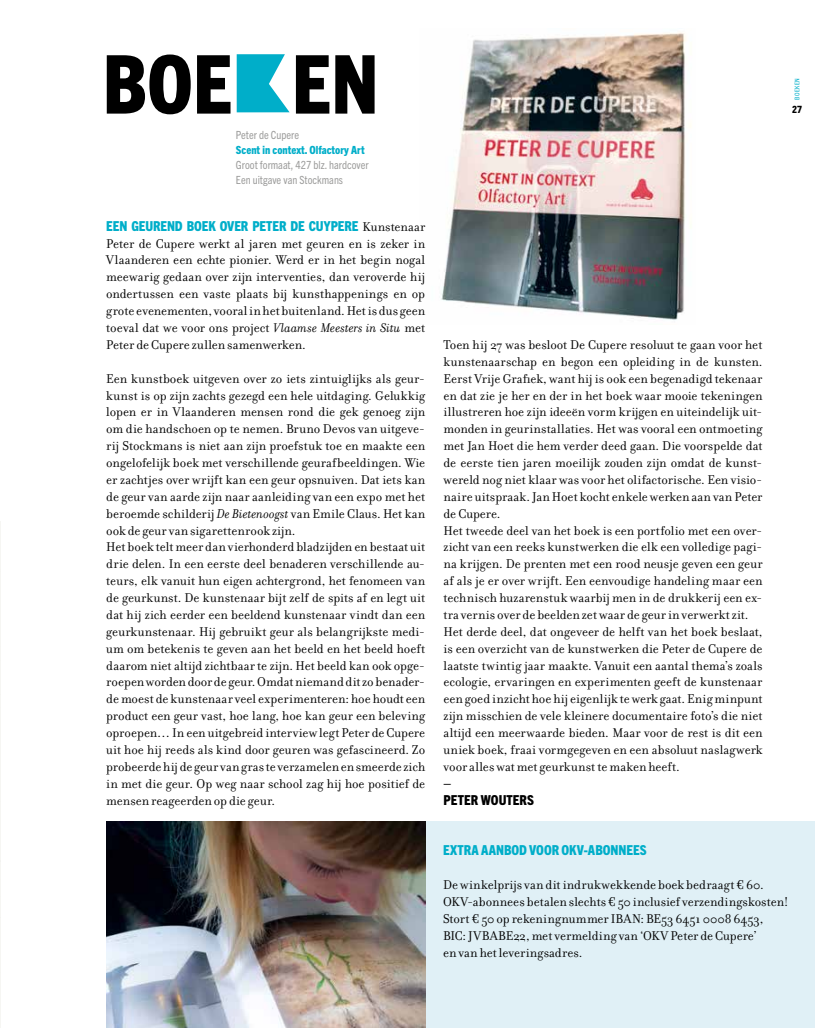
<style>
.page{position:relative;width:815px;height:1028px;background:#fff}
.page>*{position:absolute;margin:0;border:0;box-sizing:border-box;transform-origin:0 0}
.t1{font:800 condensed 81.25px "Trade Gothic Next LT Pro";color:#000}
.t2{font:13.75px/16.9px "Filosofia OT";color:#000}
.t3{font:800 condensed 13.75px "Trade Gothic Next LT Pro";letter-spacing:-.005em;color:#00aec9}
.t4{font:800 condensed 13.75px/16.9px "Trade Gothic Next LT Pro";color:#000}
.t5{font:condensed 11.25px/15px "Trade Gothic Next LT Pro";color:#9d9d9c}
.t6{font:800 condensed 11.25px "Trade Gothic Next LT Pro";color:#00aec9}
.t7{font:800 condensed 10px "Trade Gothic Next LT Pro";color:#000}
.t8{font:condensed 6.5px "Trade Gothic Next LT Pro";color:#00aec9}
.s1{font-family:"Filosofia OT";font-weight:400;font-stretch:normal;color:#000}
.s2{font-style:italic}
</style>
<div class="page">
<div style="left:420px;top:821px;width:395px;height:207px;background:#e0f0f6"></div>
<img style="left:441px;top:32px;width:250px;height:288px">
<svg style="left:237px;top:54px;width:53px;height:58px"></svg>
<hr style="left:0;top:521px;width:1px;height:507px;background:#f6f6f3">
<img style="left:106px;top:821px;width:319px;height:207px">
<h1 class="t1" style="left:103px;top:29px;width:43px">BOE</h1>
<h1 class="t1" style="left:292px;top:29px;width:41px">EN</h1>
<p class="t5" style="left:236px;top:127px;width:65px">Peter de Cupere</p>
<p class="t6" style="left:236px;top:142px;width:130px">SCENT IN CONTEXT. OLFACTORY ART</p>
<p class="t5" style="left:236px;top:157px;width:134px">Groot formaat, 427 blz. hardcover<br>Een uitgave van Stockmans</p>
<p class="t3" style="left:106px;top:216px;width:320px">EEN GEUREND BOEK OVER PETER DE CUYPERE <span class="s1">Kunstenaar</span></p>
<p class="t2" style="left:106px;top:235px;width:320px;text-align:justify">Peter de Cupere werkt al jaren met geuren en is zeker in Vlaanderen een echte pionier. Werd er in het begin nogal meewarig gedaan over zijn interventies, dan veroverde hij ondertussen een vaste plaats bij kunsthappenings en op grote evenementen, vooral in het buitenland. Het is dus geen toeval dat we voor ons project <span class="s2">Vlaamse Meesters in Situ</span> met Peter de Cupere zullen samenwerken.</p>
<p class="t2" style="left:106px;top:370px;width:320px">Een kunstboek uitgeven over zo iets zintuiglijks als geur&shy;kunst is op zijn zachts gezegd een hele uitdaging. Gelukkig lopen er in Vlaanderen mensen rond die gek genoeg zijn om die handschoen op te nemen. Bruno Devos van uitgeve&shy;rij Stockmans is niet aan zijn proefstuk toe en maakte een ongelofelijk boek met verschillende geurafbeeldingen. Wie er zachtjes over wrijft kan een geur opsnuiven. Dat iets kan de geur van aarde zijn naar aanleiding van een expo met het beroemde schilderij <span class="s2">De Bietenoogst</span> van Emile Claus. Het kan ook de geur van sigarettenrook zijn.<br>Het boek telt meer dan vierhonderd bladzijden en bestaat uit drie delen. In een eerste deel benaderen verschillende au&shy;teurs, elk vanuit hun eigen achtergrond, het fenomeen van de geurkunst. De kunstenaar bijt zelf de spits af en legt uit dat hij zich eerder een beeldend kunstenaar vindt dan een geurkunstenaar. Hij gebruikt geur als belangrijkste medi&shy;um om betekenis te geven aan het beeld en het beeld hoeft daarom niet altijd zichtbaar te zijn. Het beeld kan ook opge&shy;roepen worden door de geur. Omdat niemand dit zo benader&shy;de moest de kunstenaar veel experimenteren: hoe houdt een product een geur vast, hoe lang, hoe kan geur een beleving oproepen… In een uitgebreid interview legt Peter de Cupere uit hoe hij reeds als kind door geuren was gefascineerd. Zo probeerde hij de geur van gras te verzamelen en smeerde zich in met die geur. Op weg naar school zag hij hoe positief de mensen reageerden op die geur.</p>
<p class="t8" style="left:793px;top:100px;width:23px;rotate:-90deg">BOEKEN</p>
<p class="t7" style="left:792px;top:102px;width:11px">27</p>
<p class="t2" style="left:444px;top:336px;width:320px">Toen hij 27 was besloot De Cupere resoluut te gaan voor het kunstenaarschap en begon een opleiding in de kunsten.<br>Eerst Vrije Grafiek, want hij is ook een begenadigd tekenaar en dat zie je her en der in het boek waar mooie tekeningen illustreren hoe zijn ideeën vorm krijgen en uiteindelijk uit&shy;monden in geurinstallaties. Het was vooral een ontmoeting met Jan Hoet die hem verder deed gaan. Die voorspelde dat de eerste tien jaren moeilijk zouden zijn omdat de kunst&shy;wereld nog niet klaar was voor het olifactorische. Een visio&shy;naire uitspraak. Jan Hoet kocht enkele werken aan van Peter de Cupere.<br>Het tweede deel van het boek is een portfolio met een over&shy;zicht van een reeks kunstwerken die elk een volledige pagi&shy;na krijgen. De prenten met een rood neusje geven een geur af als je er over wrijft. Een eenvoudige handeling maar een technisch huzarenstuk waarbij men in de drukkerij een ex&shy;tra vernis over de beelden zet waar de geur in verwerkt zit.<br>Het derde deel, dat ongeveer de helft van het boek beslaat, is een overzicht van de kunstwerken die Peter de Cupere de laatste twintig jaar maakte. Vanuit een aantal thema’s zoals ecologie, ervaringen en experimenten geeft de kunstenaar een goed inzicht hoe hij eigenlijk te werk gaat. Enig minpunt zijn misschien de vele kleinere documentaire foto’s die niet altijd een meerwaarde bieden. Maar voor de rest is dit een uniek boek, fraai vormgegeven en een absoluut naslagwerk voor alles wat met geurkunst te maken heeft.</p>
<p class="t4" style="left:444px;top:773px;width:92px">–<br>PETER WOUTERS</p>
<p class="t3" style="left:443px;top:841px;width:205px">EXTRA AANBOD VOOR OKV-ABONNEES</p>
<p class="t2" style="left:443px;top:876px;width:347px">De winkelprijs van dit indrukwekkende boek bedraagt € 60.<br>OKV-abonnees betalen slechts € 50 inclusief verzendingskosten!<br>Stort € 50 op rekeningnummer IBAN: BE53 6451 0008 6453, BIC: JVBABE22, met vermelding van ‘OKV Peter de Cupere’<br>en van het leveringsadres.</p>
</div>
